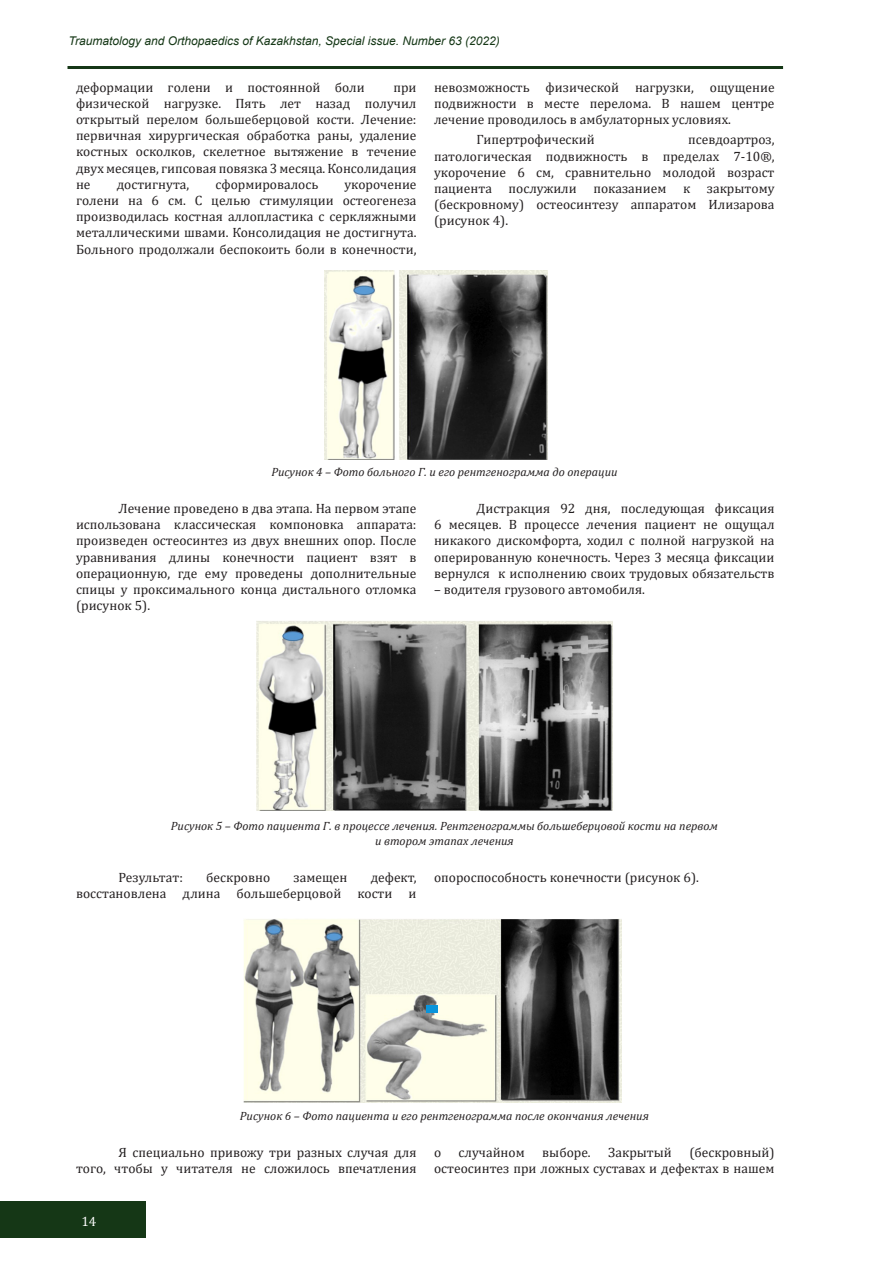
<style>
.page{position:relative;width:893px;height:1263px;background:#fff}
.page>*{position:absolute;margin:0;border:0;box-sizing:border-box;transform-origin:0 0}
.t1{font:13.5px/16.2px "Cambria";color:#231f20;text-align:justify}
.t2{font:13.5px "Cambria";color:#fff}
.Название_рисунка{font:italic 12px "Cambria";color:#231f20}
.t3{font:italic 12px "Arial";color:#153716}
</style>
<div class="page">
<div style="left:0;top:1202px;width:146px;height:36px;background:#153716"></div>
<hr style="left:68px;top:66px;width:715px;height:3px;background:#153716">
<img style="left:324px;top:270px;width:223px;height:189px">
<img style="left:256px;top:621px;width:356px;height:189px">
<img style="left:243px;top:919px;width:378px;height:184px">
<div style="left:427px;top:1005px;width:11px;height:8px;background:#0994db"></div>
<p class="t3" style="left:69px;top:33px;width:433px">Traumatology and Orthopаedics of Kazakhstan, Special issue. Number 63 (2022)</p>
<p class="t1" style="left:76px;top:79px;width:290px">деформации голени и постоянной боли</p>
<p class="t1" style="left:434px;top:79px;width:342px">невозможность физической нагрузки, ощущение подвижности в месте перелома. В нашем центре лечение проводилось в амбулаторных условиях.</p>
<p class="t1" style="left:477px;top:132px;width:120px">Гипертрофический</p>
<p class="t1" style="left:76px;top:79px;width:342px;text-indent:317px">при физической нагрузке. Пять лет назад получил открытый перелом большеберцовой кости. Лечение: первичная хирургическая обработка раны, удаление костных осколков, скелетное вытяжение в течение двух месяцев, гипсовая повязка 3 месяца. Консолидация не</p>
<p class="t1" style="left:434px;top:132px;width:342px;text-indent:254px">псевдоартроз, патологическая подвижность в пределах 7-10®, укорочение 6 см, сравнительно молодой возраст пациента послужили показанием к закрытому (бескровному) остеосинтезу аппаратом Илизарова (рисунок 4).</p>
<p class="t1" style="left:117px;top:176px;width:74px">достигнута,</p>
<p class="t1" style="left:215px;top:176px;width:104px">сформировалось</p>
<p class="t1" style="left:76px;top:176px;width:342px;text-indent:268px">укорочение голени на 6 см. С целью стимуляции остеогенеза производилась костная аллопластика с серкляжными металлическими швами. Консолидация не достигнута.<br>Больного продолжали беспокоить боли в конечности,</p>
<p class="Название_рисунка" style="left:271px;top:464px;width:348px">Рисунок 4 – Фото больного Г. и его рентгенограмма до операции</p>
<p class="t1" style="left:76px;top:500px;width:342px;text-indent:43px">Лечение проведено в два этапа. На первом этапе использована классическая компоновка аппарата: произведен остеосинтез из двух внешних опор. После уравнивания длины конечности пациент взят в операционную, где ему проведены дополнительные спицы у проксимального конца дистального отломка (рисунок 5).</p>
<p class="t1" style="left:434px;top:500px;width:342px;text-indent:43px">Дистракция 92 дня, последующая фиксация 6 месяцев. В процессе лечения пациент не ощущал никакого дискомфорта, ходил с полной нагрузкой на оперированную конечность. Через 3 месяца фиксации вернулся к исполнению своих трудовых обязательств</p>
<p class="t1" style="left:434px;top:581px;width:212px">– водителя грузового автомобиля.</p>
<p class="Название_рисунка" style="left:171px;top:818px;width:548px">Рисунок 5 – Фото пациента Г. в процессе лечения. Рентгенограммы большеберцовой кости на первом</p>
<p class="Название_рисунка" style="left:375px;top:832px;width:140px">и втором этапах лечения</p>
<p class="t1" style="left:119px;top:869px;width:66px">Результат:</p>
<p class="t1" style="left:206px;top:869px;width:65px">бескровно</p>
<p class="t1" style="left:294px;top:869px;width:55px">замещен</p>
<p class="t1" style="left:76px;top:869px;width:342px;text-align:right">дефект,<br>восстановлена длина большеберцовой кости и</p>
<p class="t1" style="left:434px;top:869px;width:266px">опороспособность конечности (рисунок 6).</p>
<p class="Название_рисунка" style="left:240px;top:1108px;width:410px">Рисунок 6 – Фото пациента и его рентгенограмма после окончания лечения</p>
<p class="t1" style="left:76px;top:1144px;width:342px;text-align:right">Я специально привожу три разных случая для<br>того, чтобы у читателя не сложилось впечатления</p>
<p class="t1" style="left:434px;top:1144px;width:9px">о</p>
<p class="t1" style="left:459px;top:1144px;width:68px">случайном</p>
<p class="t1" style="left:542px;top:1144px;width:50px">выборе.</p>
<p class="t1" style="left:608px;top:1144px;width:65px">Закрытый</p>
<p class="t1" style="left:434px;top:1144px;width:342px;text-align:right">(бескровный)<br>остеосинтез при ложных суставах и дефектах в нашем</p>
<p class="t2" style="left:81px;top:1213px;width:17px">14</p>
</div>
